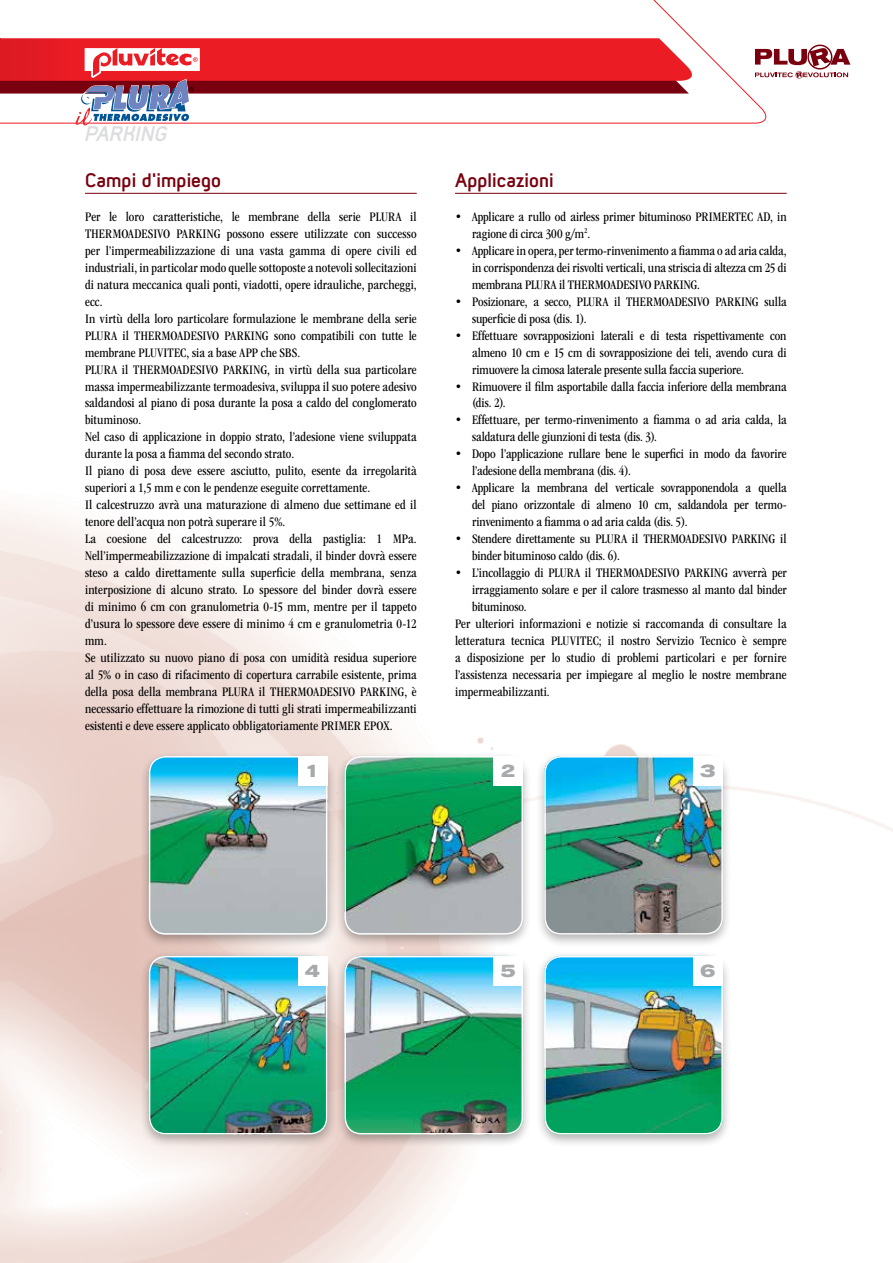
<style>
.page{position:relative;width:893px;height:1263px;background:#fff}
.page>*{position:absolute;margin:0;border:0;box-sizing:border-box;transform-origin:0 0}
.t1{font:italic 700 22.5px "Mister Giacco";letter-spacing:-.02em;color:#dcddde}
.t2{font:700 21px "Mister Giacco";letter-spacing:-.01em;color:#79000e}
.t3{font:700 expanded 18px "Akzidenz Grotesk BQ";color:#a7a9ac}
.t4{font:condensed 13.5px/17px "ITC Garamond Std";letter-spacing:.005em;color:#000}
</style>
<div class="page">
<svg style="left:770px;top:45px;width:80px;height:34px"></svg>
<svg style="left:702px;top:48px;width:68px;height:75px"></svg>
<svg style="left:0;top:0;width:702px;height:125px"></svg>
<hr style="left:85px;top:193px;width:332px;height:1px;background:#79000e">
<hr style="left:455px;top:193px;width:332px;height:1px;background:#79000e">
<div style="left:140px;top:751px;width:196px;height:197px;background:#000;opacity:.3"></div>
<img style="left:149px;top:756px;width:178px;height:179px">
<div style="left:149px;top:756px;width:178px;height:179px;border:2px solid #fff;border-radius:16px"></div>
<div style="left:298px;top:756px;width:29px;height:30px;background:#fff"></div>
<div style="left:535px;top:751px;width:197px;height:197px;background:#000;opacity:.3"></div>
<img style="left:544px;top:756px;width:179px;height:179px">
<div style="left:544px;top:756px;width:179px;height:179px;border:2px solid #fff;border-radius:16px"></div>
<div style="left:693px;top:756px;width:30px;height:30px;background:#fff"></div>
<div style="left:335px;top:751px;width:197px;height:197px;background:#000;opacity:.3"></div>
<img style="left:344px;top:756px;width:179px;height:179px">
<div style="left:344px;top:756px;width:179px;height:179px;border:2px solid #fff;border-radius:16px"></div>
<div style="left:493px;top:756px;width:30px;height:30px;background:#fff"></div>
<div style="left:140px;top:951px;width:196px;height:197px;background:#000;opacity:.3"></div>
<img style="left:149px;top:956px;width:178px;height:178px">
<div style="left:149px;top:956px;width:178px;height:178px;border:2px solid #fff;border-radius:16px"></div>
<div style="left:298px;top:956px;width:29px;height:30px;background:#fff"></div>
<div style="left:335px;top:951px;width:197px;height:197px;background:#000;opacity:.3"></div>
<img style="left:344px;top:956px;width:179px;height:178px">
<div style="left:344px;top:956px;width:179px;height:178px;border:2px solid #fff;border-radius:16px"></div>
<div style="left:493px;top:956px;width:30px;height:30px;background:#fff"></div>
<div style="left:535px;top:951px;width:197px;height:197px;background:#000;opacity:.3"></div>
<img style="left:544px;top:956px;width:179px;height:178px">
<div style="left:544px;top:956px;width:179px;height:178px;border:2px solid #fff;border-radius:16px"></div>
<div style="left:693px;top:956px;width:30px;height:30px;background:#fff"></div>
<h1 class="t1" style="left:85px;top:121px;width:85px">PARKING</h1>
<h2 class="t2" style="left:85px;top:168px;width:137px">Campi d'impiego</h2>
<p class="t4" style="left:85px;top:208px;width:333px">Per le loro caratteristiche, le membrane della serie PLURA il THERMOADESIVO PARKING possono essere utilizzate con successo per l’impermeabilizzazione di una vasta gamma di opere civili ed industriali, in particolar modo quelle sottoposte a notevoli sollecitazioni di natura meccanica quali ponti, viadotti, opere idrauliche, parcheggi, ecc.<br>In virtù della loro particolare formulazione le membrane della serie PLURA il THERMOADESIVO PARKING sono compatibili con tutte le membrane PLUVITEC, sia a base APP che SBS.<br>PLURA il THERMOADESIVO PARKING, in virtù della sua particolare massa impermeabilizzante termoadesiva, sviluppa il suo potere adesivo saldandosi al piano di posa durante la posa a caldo del conglomerato bituminoso.<br>Nel caso di applicazione in doppio strato, l’adesione viene sviluppata durante la posa a fiamma del secondo strato.<br>Il piano di posa deve essere asciutto, pulito, esente da irregolarità superiori a 1,5 mm e con le pendenze eseguite correttamente.<br>Il calcestruzzo avrà una maturazione di almeno due settimane ed il tenore dell’acqua non potrà superare il 5%.<br>La coesione del calcestruzzo: prova della pastiglia: 1 MPa.<br>Nell’impermeabilizzazione di impalcati stradali, il binder dovrà essere steso a caldo direttamente sulla superficie della membrana, senza interposizione di alcuno strato. Lo spessore del binder dovrà essere di minimo 6 cm con granulometria 0-15 mm, mentre per il tappeto d’usura lo spessore deve essere di minimo 4 cm e granulometria 0-12 mm.<br>Se utilizzato su nuovo piano di posa con umidità residua superiore al 5% o in caso di rifacimento di copertura carrabile esistente, prima della posa della membrana PLURA il THERMOADESIVO PARKING, è necessario effettuare la rimozione di tutti gli strati impermeabilizzanti esistenti e deve essere applicato obbligatoriamente PRIMER EPOX.</p>
<h2 class="t2" style="left:455px;top:168px;width:101px">Applicazioni</h2>
<p class="t4" style="left:472px;top:208px;width:316px;text-indent:-17px">• Applicare a rullo od airless primer bituminoso PRIMERTEC AD, in ragione di circa 300 g/m<sup>2</sup>.</p>
<p class="t4" style="left:472px;top:242px;width:316px;text-align:justify;text-indent:-17px">• Applicare in opera, per termo-rinvenimento a fiamma o ad aria calda, in corrispondenza dei risvolti verticali, una striscia di altezza cm 25 di membrana PLURA il THERMOADESIVO PARKING.</p>
<p class="t4" style="left:472px;top:293px;width:316px;text-indent:-17px">• Posizionare, a secco, PLURA il THERMOADESIVO PARKING sulla superficie di posa (dis. 1).</p>
<p class="t4" style="left:472px;top:327px;width:316px;text-align:justify;text-indent:-17px">• Effettuare sovrapposizioni laterali e di testa rispettivamente con almeno 10 cm e 15 cm di sovrapposizione dei teli, avendo cura di rimuovere la cimosa laterale presente sulla faccia superiore.</p>
<p class="t4" style="left:472px;top:378px;width:316px;text-indent:-17px">• Rimuovere il film asportabile dalla faccia inferiore della membrana (dis. 2).</p>
<p class="t4" style="left:472px;top:412px;width:316px;text-indent:-17px">• Effettuare, per termo-rinvenimento a fiamma o ad aria calda, la saldatura delle giunzioni di testa (dis. 3).</p>
<p class="t4" style="left:472px;top:446px;width:316px;text-indent:-17px">• Dopo l’applicazione rullare bene le superfici in modo da favorire l’adesione della membrana (dis. 4).</p>
<p class="t4" style="left:472px;top:480px;width:316px;text-align:justify;text-indent:-17px">• Applicare la membrana del verticale sovrapponendola a quella del piano orizzontale di almeno 10 cm, saldandola per termo&shy;rinvenimento a fiamma o ad aria calda (dis. 5).</p>
<p class="t4" style="left:472px;top:530px;width:316px;text-indent:-17px">• Stendere direttamente su PLURA il THERMOADESIVO PARKING il binder bituminoso caldo (dis. 6).</p>
<p class="t4" style="left:455px;top:564px;width:333px">• L’incollaggio di PLURA il THERMOADESIVO PARKING avverrà per</p>
<p class="t4" style="left:472px;top:581px;width:316px">irraggiamento solare e per il calore trasmesso al manto dal binder</p>
<p class="t4" style="left:472px;top:598px;width:56px">bituminoso.</p>
<p class="t4" style="left:455px;top:615px;width:333px">Per ulteriori informazioni e notizie si raccomanda di consultare la</p>
<p class="t4" style="left:455px;top:632px;width:333px">letteratura tecnica PLUVITEC; il nostro Servizio Tecnico è sempre</p>
<p class="t4" style="left:455px;top:649px;width:333px">a disposizione per lo studio di problemi particolari e per fornire</p>
<p class="t4" style="left:455px;top:666px;width:333px">l’assistenza necessaria per impiegare al meglio le nostre membrane</p>
<p class="t4" style="left:455px;top:683px;width:96px">impermeabilizzanti.</p>
<h3 class="t3" style="left:305px;top:760px;width:17px">1</h3>
<h3 class="t3" style="left:500px;top:760px;width:17px">2</h3>
<h3 class="t3" style="left:700px;top:760px;width:17px">3</h3>
<h3 class="t3" style="left:305px;top:960px;width:17px">4</h3>
<h3 class="t3" style="left:500px;top:960px;width:17px">5</h3>
<h3 class="t3" style="left:700px;top:960px;width:17px">6</h3>
</div>
